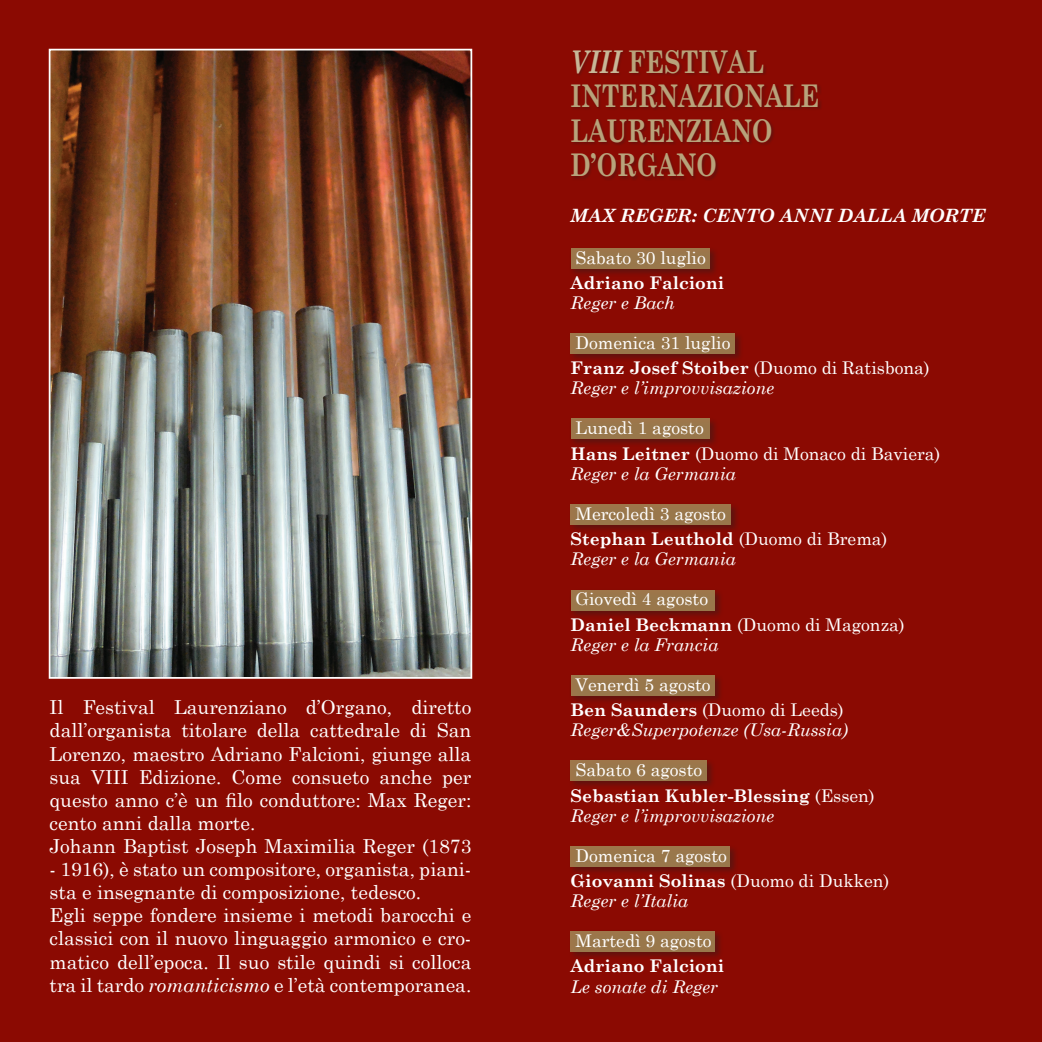
<style>
.page{position:relative;width:1042px;height:1042px;background:#8b0a02}
.page>*{position:absolute;margin:0;border:0;box-sizing:border-box;transform-origin:0 0}
.t1{font:700 31.32px "Century Schoolbook";color:#b8a37b;scale:.78 1}
.t2{font:19.25px/23.1px "Century Schoolbook";color:#fff;text-align:justify}
.t3{font:italic 700 18.38px "Century Schoolbook";color:#fff}
.t4{font:17.5px "Century Schoolbook";color:#fff}
.t5{font:italic 17.5px "Century Schoolbook";color:#fff}
.t6{font:700 17.5px "Century Schoolbook";color:#fff}
.s1{font-style:italic}
.s2{font-style:italic;color:#c8b798}
.s3{font-weight:700}
.s4{font-weight:400}
</style>
<div class="page">
<div style="left:569px;top:246px;width:149px;height:31px;background:#231f20;opacity:.42"></div>
<div style="left:570px;top:248px;width:139px;height:20px;background:#99774b"></div>
<div style="left:569px;top:331px;width:174px;height:32px;background:#231f20;opacity:.42"></div>
<div style="left:570px;top:333px;width:165px;height:21px;background:#99774b"></div>
<div style="left:569px;top:417px;width:149px;height:31px;background:#231f20;opacity:.42"></div>
<div style="left:570px;top:419px;width:139px;height:20px;background:#99774b"></div>
<div style="left:569px;top:502px;width:171px;height:32px;background:#231f20;opacity:.42"></div>
<div style="left:570px;top:504px;width:161px;height:21px;background:#99774b"></div>
<div style="left:569px;top:588px;width:154px;height:31px;background:#231f20;opacity:.42"></div>
<div style="left:570px;top:590px;width:144px;height:20px;background:#99774b"></div>
<div style="left:569px;top:673px;width:154px;height:31px;background:#231f20;opacity:.42"></div>
<div style="left:570px;top:675px;width:144px;height:20px;background:#99774b"></div>
<div style="left:569px;top:758px;width:147px;height:31px;background:#231f20;opacity:.42"></div>
<div style="left:570px;top:760px;width:137px;height:20px;background:#99774b"></div>
<div style="left:569px;top:844px;width:169px;height:31px;background:#231f20;opacity:.42"></div>
<div style="left:570px;top:846px;width:160px;height:20px;background:#99774b"></div>
<div style="left:569px;top:929px;width:155px;height:32px;background:#231f20;opacity:.42"></div>
<div style="left:570px;top:931px;width:145px;height:21px;background:#99774b"></div>
<div style="left:571px;top:50px;width:251px;height:131px;background:#231f20;opacity:.31"></div>
<img style="left:52px;top:52px;width:417px;height:624px">
<div style="left:49px;top:49px;width:423px;height:630px;border:2px solid #fff"></div>
<p class="t2" style="left:50px;top:695px;width:423px">Il Festival Laurenziano d’Organo, diretto dall’organista titolare della cattedrale di San Lorenzo, maestro Adriano Falcioni, giunge alla sua VIII Edizione. Come consueto anche per questo anno c’è un filo conduttore: Max Reger: cento anni dalla morte.</p>
<p class="t2" style="left:50px;top:834px;width:423px">Johann Baptist Joseph Maximilia Reger (1873 ‑ 1916), è stato un compositore, organista, piani&shy;sta e insegnante di composizione, tedesco.</p>
<p class="t2" style="left:50px;top:903px;width:423px">Egli seppe fondere insieme i metodi barocchi e classici con il nuovo linguaggio armonico e cro&shy;matico dell’epoca. Il suo stile quindi si colloca tra il tardo <span class="s1">romanticismo</span> e l’età contemporanea.</p>
<p class="t1" style="left:570px;top:43px;width:249px"><span class="s2">VIII</span> FESTIVAL</p>
<p class="t1" style="left:570px;top:77px;width:320px">INTERNAZIONALE</p>
<p class="t1" style="left:570px;top:111px;width:260px">LAURENZIANO</p>
<p class="t1" style="left:570px;top:146px;width:189px">D’ORGANO</p>
<p class="t3" style="left:570px;top:204px;width:417px">MAX REGER: CENTO ANNI DALLA MORTE</p>
<p class="t4" style="left:575px;top:246px;width:132px">Sabato 30 luglio</p>
<p class="t6" style="left:570px;top:272px;width:155px">Adriano Falcioni</p>
<p class="t5" style="left:570px;top:292px;width:106px">Reger e Bach</p>
<p class="t4" style="left:575px;top:332px;width:156px">Domenica 31 luglio</p>
<p class="t4" style="left:570px;top:357px;width:361px"><span class="s3">Franz Josef Stoiber</span> (Duomo di Ratisbona)</p>
<p class="t5" style="left:570px;top:377px;width:205px">Reger e l’improvvisazione</p>
<p class="t4" style="left:575px;top:417px;width:130px">Lunedì 1 agosto</p>
<p class="t4" style="left:570px;top:442px;width:371px"><span class="s3">Hans Leitner</span> (Duomo di Monaco di Baviera)</p>
<p class="t5" style="left:570px;top:463px;width:167px">Reger e la Germania</p>
<p class="t4" style="left:575px;top:503px;width:152px">Mercoledì 3 agosto</p>
<p class="t6" style="left:570px;top:528px;width:318px">Stephan Leuthold <span class="s4">(Duomo di Brema)</span></p>
<p class="t5" style="left:570px;top:548px;width:167px">Reger e la Germania</p>
<p class="t4" style="left:575px;top:588px;width:134px">Giovedì 4 agosto</p>
<p class="t4" style="left:570px;top:613px;width:335px"><span class="s3">Daniel Beckmann</span> (Duomo di Magonza)</p>
<p class="t5" style="left:570px;top:634px;width:149px">Reger e la Francia</p>
<p class="t4" style="left:575px;top:674px;width:137px">Venerdì 5 agosto</p>
<p class="t4" style="left:570px;top:699px;width:275px"><span class="s3">Ben Saunders</span> (Duomo di Leeds)</p>
<p class="t5" style="left:570px;top:719px;width:279px">Reger&amp;Superpotenze (Usa‑Russia)</p>
<p class="t4" style="left:575px;top:759px;width:128px">Sabato 6 agosto</p>
<p class="t6" style="left:570px;top:784px;width:306px">Sebastian Kubler‑Blessing <span class="s4">(Essen)</span></p>
<p class="t5" style="left:570px;top:804px;width:205px">Reger e l’improvvisazione</p>
<p class="t4" style="left:575px;top:844px;width:153px">Domenica 7 agosto</p>
<p class="t6" style="left:570px;top:870px;width:320px">Giovanni Solinas <span class="s4">(Duomo di Dukken)</span></p>
<p class="t5" style="left:570px;top:890px;width:119px">Reger e l’Italia</p>
<p class="t4" style="left:575px;top:930px;width:138px">Martedì 9 agosto</p>
<p class="t6" style="left:570px;top:955px;width:155px">Adriano Falcioni</p>
<p class="t5" style="left:570px;top:975px;width:149px">Le sonate di Reger</p>
</div>
